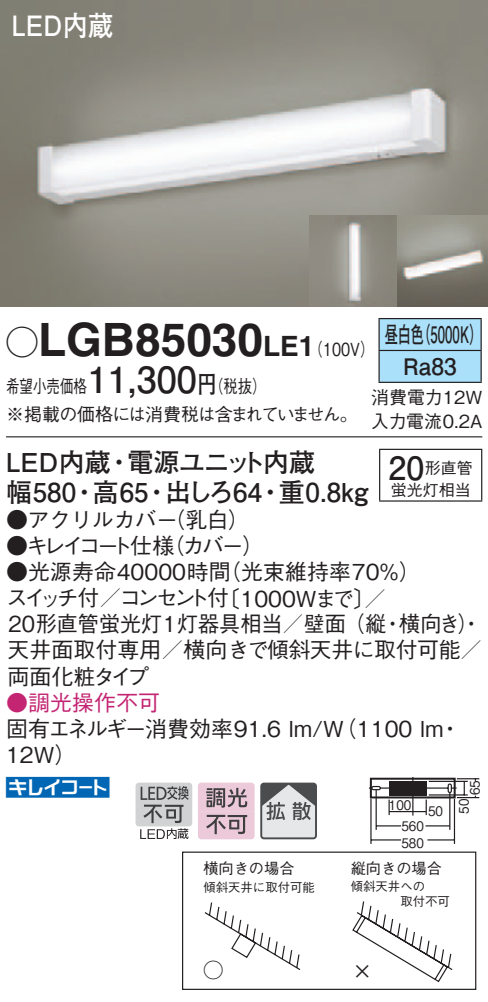
<style>
.page{position:relative;width:488px;height:1002px;background:#fff}
.page>*{position:absolute;margin:0;border:0;box-sizing:border-box;transform-origin:0 0}
.t1{font:700 46px "Helvetica LT Std";color:#231f20}
.t2{font:700 36px "Futo Go B101 Pro";color:#231f20}
.t3{font:700 32px "Futo Go B101 Pro";color:#231f20}
.t4{font:700 28px "Futo Go B101 Pro";color:#fff;scale:.9 1}
.t5{font:700 28px "Helvetica LT Std";color:#231f20}
.t6{font:700 26px "Futo Go B101 Pro";color:#231f20}
.t7{font:700 26px "Futo Go B101 Pro";letter-spacing:-.05em;color:#231f20}
.t8{font:700 22.8px/32px "Futo Go B101 Pro";color:#231f20;scale:.58 1}
.t9{font:500 22px/26px "Gothic BBB Pro";color:#231f20}
.t10{font:500 22px/26.4px "Gothic BBB Pro";color:#231f20;scale:.96 1}
.t11{font:500 22px/26px "Gothic BBB Pro";letter-spacing:-.025em;color:#231f20}
.t12{font:500 22px "Gothic BBB Pro";letter-spacing:-.16em;color:#231f20}
.t13{font:500 22px "Gothic BBB Pro";color:#c32573}
.t14{font:21.2px "Gothic BBB Pro Medium 90 pv RKSJ H";color:#231f20}
.t15{font:20.8px "Ford Typography 1";color:#0166b3}
.t16{font:500 18px/28px "Gothic BBB Pro";letter-spacing:-.04em;color:#231f20;scale:.75 1}
.t17{font:500 18px/24px "Gothic BBB Pro";color:#231f20}
.t18{font:500 18px "Gothic BBB Pro";color:#231f20;scale:.8 1}
.t19{font:500 16px "Gothic BBB Pro";color:#231f20}
.t20{font:15.2px "Gothic BBB Pro Medium 90 pv RKSJ H";color:#231f20}
.t21{font:500 13.2px "Gothic BBB Pro";color:#231f20;scale:.9 1}
.t22{font:12.4px "Gothic BBB Pro Medium 90 pv RKSJ H";color:#231f20}
.s1{font-family:"Ford Classification 1";font-weight:400;font-size:32px}
.s2{font-family:"Futo Go B101 Pro";font-weight:700;font-size:24px}
.s3{font-family:"Helvetica LT Std";font-weight:700;font-size:28px}
.s4{color:#fff}
</style>
<div class="page">
<hr style="left:449px;top:793px;width:1px;height:37px;background:#231f20">
<hr style="left:375px;top:790px;width:2px;height:40px;background:#231f20">
<hr style="left:376px;top:825px;width:25px;height:2px;background:#231f20">
<hr style="left:426px;top:825px;width:23px;height:2px;background:#231f20">
<hr style="left:389px;top:811px;width:37px;height:1px;background:#231f20">
<hr style="left:370px;top:799px;width:2px;height:45px;background:#231f20">
<hr style="left:454px;top:799px;width:1px;height:45px;background:#231f20">
<hr style="left:371px;top:839px;width:30px;height:2px;background:#231f20">
<hr style="left:427px;top:839px;width:27px;height:2px;background:#231f20">
<svg style="left:388px;top:800px;width:2px;height:15px"></svg>
<svg style="left:426px;top:800px;width:1px;height:15px"></svg>
<div style="left:370px;top:778px;width:86px;height:20px;border:2px solid #231f20"></div>
<hr style="left:380px;top:787px;width:68px;height:2px;background:#231f20">
<hr style="left:412px;top:777px;width:2px;height:39px;background:#231f20">
<div style="left:448px;top:783px;width:4px;height:10px;border:1px solid #231f20;border-radius:2px"></div>
<div style="left:371px;top:786px;width:10px;height:4px;border:1px solid #231f20;border-radius:2px"></div>
<hr style="left:429px;top:781px;width:39px;height:1px;background:#231f20">
<hr style="left:429px;top:794px;width:39px;height:2px;background:#231f20">
<svg style="left:451px;top:778px;width:28px;height:20px"></svg>
<div style="left:389px;top:781px;width:37px;height:14px;background:#231f20"></div>
<img style="left:0;top:0;width:488px;height:306px">
<img style="left:309px;top:215px;width:179px;height:91px">
<div style="left:136px;top:783px;width:56px;height:43px;background:#d1d2d4;border-radius:3px"></div>
<svg style="left:140px;top:786px;width:49px;height:53px"></svg>
<svg style="left:198px;top:783px;width:57px;height:56px;background:#c9aeba"></svg>
<svg style="left:263px;top:786px;width:51px;height:50px;background:#b5b6b8"></svg>
<div style="left:260px;top:783px;width:57px;height:56px;border:2px solid #4b4c4d;border-radius:3px"></div>
<hr style="left:6px;top:436px;width:476px;height:2px;background:#231f20">
<div style="left:380px;top:319px;width:100px;height:63px;background:#aae0f9"></div>
<hr style="left:378px;top:318px;width:104px;height:1px;background:#231f20">
<hr style="left:378px;top:319px;width:2px;height:31px;background:#231f20">
<hr style="left:480px;top:319px;width:2px;height:31px;background:#231f20">
<hr style="left:378px;top:350px;width:104px;height:1px;background:#231f20">
<hr style="left:378px;top:351px;width:2px;height:31px;background:#231f20">
<hr style="left:480px;top:351px;width:2px;height:31px;background:#231f20">
<hr style="left:378px;top:382px;width:104px;height:1px;background:#231f20">
<hr style="left:379px;top:450px;width:1px;height:50px;background:#231f20">
<hr style="left:379px;top:449px;width:103px;height:1px;background:#231f20">
<hr style="left:481px;top:450px;width:1px;height:50px;background:#231f20">
<hr style="left:379px;top:500px;width:103px;height:2px;background:#231f20">
<svg style="left:204px;top:901px;width:249px;height:82px"></svg>
<div style="left:182px;top:852px;width:294px;height:138px;border:1px solid #231f20"></div>
<p class="t4" style="left:12px;top:3px;width:114px">LED内蔵</p>
<h1 class="t1" style="left:6px;top:311px;width:258px"><span class="s1">A</span>LGB85030</h1>
<p class="t18" style="left:197px;top:372px;width:88px">（<span class="s2">円</span>税抜(</p>
<p class="t8" style="left:417px;top:316px;width:115px">（5000 (K</p>
<p class="t8" style="left:403px;top:316px;width:94px;text-indent:-19px">昼白色<br>Ra83</p>
<p class="t5" style="left:263px;top:329px;width:37px">LE</p>
<p class="t18" style="left:299px;top:334px;width:96px">（<span class="s3">1</span> 100 (V</p>
<h2 class="t2" style="left:87px;top:351px;width:111px">11,300</h2>
<p class="t16" style="left:6px;top:370px;width:471px">希望小売価格<br>※掲載の価格には消費税は含まれていません。</p>
<p class="t7" style="left:127px;top:441px;width:189px">電源ユニット内蔵</p>
<p class="t17" style="left:371px;top:383px;width:113px">消費電力12W入力電流0.2A</p>
<p class="t6" style="left:6px;top:441px;width:106px">LED内蔵</p>
<h3 class="t3" style="left:389px;top:443px;width:37px">20</h3>
<p class="t19" style="left:391px;top:477px;width:81px">蛍光灯相当</p>
<p class="t6" style="left:106px;top:441px;width:27px">・</p>
<p class="t19" style="left:425px;top:455px;width:49px">形直管</p>
<p class="t6" style="left:279px;top:471px;width:91px">重0.8kg</p>
<p class="t6" style="left:6px;top:471px;width:72px">幅580</p>
<p class="t11" style="left:163px;top:504px;width:103px;text-indent:-157px">●アクリルカバー乳白(（カバー(</p>
<p class="t6" style="left:93px;top:471px;width:57px">高65</p>
<p class="t6" style="left:165px;top:471px;width:99px">出しろ64</p>
<p class="t6" style="left:72px;top:471px;width:27px">・</p>
<p class="t6" style="left:144px;top:471px;width:27px">・</p>
<p class="t6" style="left:257px;top:471px;width:27px">・</p>
<p class="t9" style="left:164px;top:504px;width:23px">（</p>
<p class="t12" style="left:6px;top:528px;width:170px">●キレイコート仕様</p>
<p class="t9" style="left:219px;top:556px;width:203px">（光束維持率70％(</p>
<p class="t9" style="left:6px;top:556px;width:226px">●光源寿命40000時間スイッチ付／コンセント付</p>
<p class="t9" style="left:218px;top:583px;width:170px">〔1000Wまで／〔</p>
<p class="t10" style="left:7px;top:608px;width:496px">20形直管蛍光灯1灯器具相当／壁面（縦<br>天井面取付専用／横向きで傾斜天井に取付可能／両面化粧タイプ</p>
<p class="t13" style="left:6px;top:685px;width:156px">●調光操作不可</p>
<p class="t9" style="left:439px;top:713px;width:23px">・</p>
<p class="t10" style="left:399px;top:608px;width:88px">横向き・(</p>
<p class="t10" style="left:382px;top:608px;width:23px">・</p>
<p class="t9" style="left:6px;top:713px;width:439px">固有エネルギー消費効率91.6 lm （W/ 1100 lm<br>12W(</p>
<p class="t15" style="left:6px;top:776px;width:105px">P<span class="s4">Q</span></p>
<p class="t21" style="left:464px;top:795px;width:18px;rotate:-90deg">65</p>
<p class="t21" style="left:389px;top:795px;width:26px">100</p>
<p class="t21" style="left:428px;top:801px;width:18px">50</p>
<p class="t21" style="left:453px;top:814px;width:18px;rotate:-90deg">50</p>
<p class="t21" style="left:401px;top:815px;width:26px">560</p>
<p class="t21" style="left:401px;top:832px;width:26px">580</p>
<p class="t20" style="left:203px;top:856px;width:93px">横向きの場合</p>
<p class="t20" style="left:351px;top:856px;width:93px">縦向きの場合</p>
<p class="t22" style="left:203px;top:877px;width:113px">傾斜天井に取付可能</p>
<p class="t22" style="left:351px;top:876px;width:76px">傾斜天井への</p>
<p class="t22" style="left:351px;top:891px;width:101px">　　　　取付不可</p>
<p class="t14" style="left:203px;top:953px;width:23px">○</p>
<p class="t14" style="left:352px;top:954px;width:23px">×</p>
</div>
